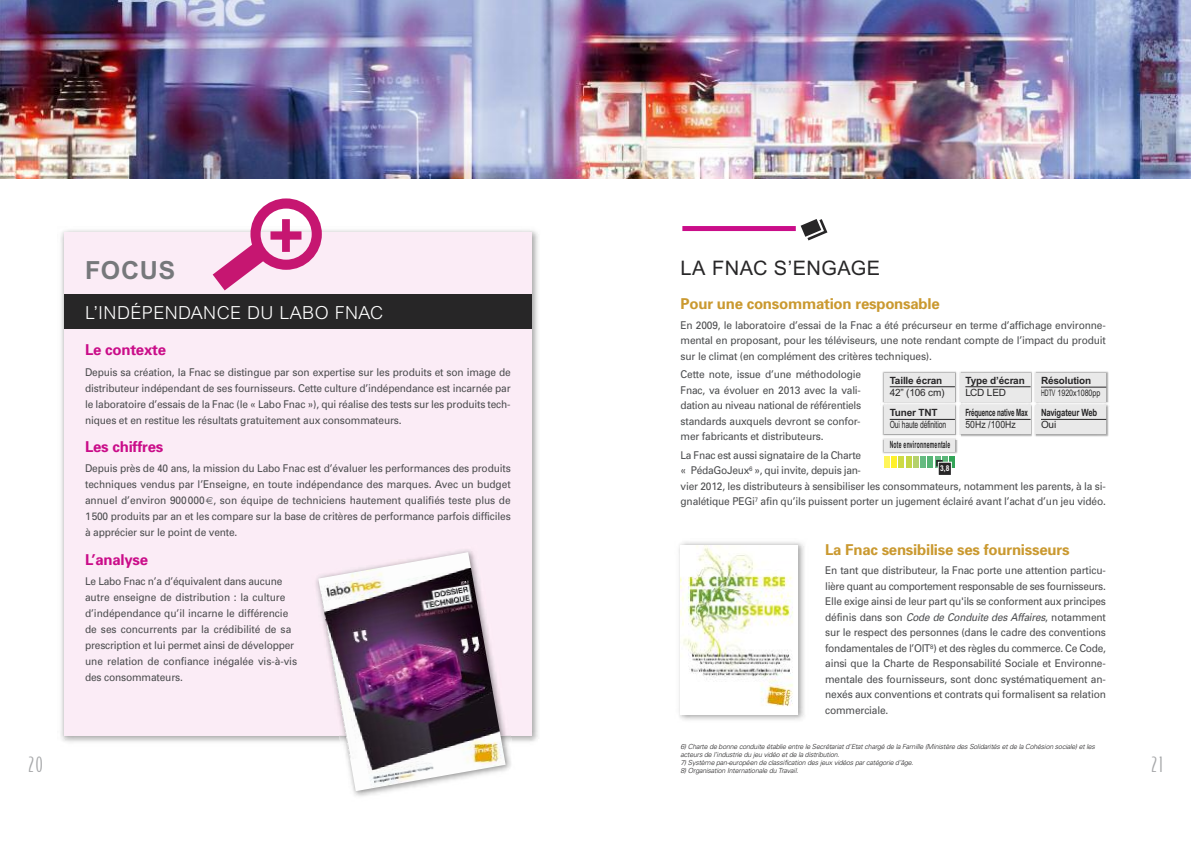
<style>
.page{position:relative;width:1191px;height:842px;background:#fff}
.page>*{position:absolute;margin:0;border:0;box-sizing:border-box;transform-origin:0 0}
.t1{font:700 25px "Arial";letter-spacing:.025em;color:#76787b}
.t2{font:20px "Arial";letter-spacing:.025em;color:#272627}
.t3{font:20px "Bodega Sans";color:#a6a7a9}
.t4{font:300 18px "Arial";letter-spacing:.025em;color:#fff}
.t5{font:700 15px "Univers";letter-spacing:-.015em;color:#ca9930}
.t6{font:700 15px "Univers";letter-spacing:-.015em;color:#ca0d89}
.t7{font:10.7px/15.5px "Univers";letter-spacing:-.015em;color:#4c4d4f;text-align:justify;scale:.95 1}
.t8{font:700 10px "Arial";letter-spacing:-.015em;color:#272627}
.t9{font:700 10px "Arial";letter-spacing:.045em;color:#272627;scale:.51 1}
.t10{font:10px "Arial";letter-spacing:-.015em;color:#272627}
.t11{font:10px "Arial";letter-spacing:-.015em;color:#272627;scale:.68 1}
.t12{font:700 10px "Arial";letter-spacing:-.015em;color:#272627;scale:.62 1}
.t13{font:700 10px "Arial";letter-spacing:-.015em;color:#272627;scale:.77 1}
.t14{font:10px "Arial";letter-spacing:.01em;color:#272627;scale:.86 1}
.t15{font:9px "Arial";color:#272627;scale:.59 1}
.t16{font:700 8px "Arial";color:#fff;scale:.83 1}
.t17{font:italic 300 7px/8px "Univers";letter-spacing:-.02em;color:#272627}
.s1{font-family:"Euro Sans";font-size:10px;color:#58595c}
.s2{font-style:italic}
</style>
<div class="page">
<img style="left:0;top:0;width:1191px;height:179px">
<svg style="left:800px;top:219px;width:27px;height:21px"></svg>
<div style="left:682px;top:226px;width:114px;height:5px;background:#ca0d89"></div>
<img style="left:61px;top:230px;width:477px;height:512px">
<div style="left:64px;top:232px;width:467px;height:504px;background:#fbecf6"></div>
<div style="left:64px;top:295px;width:467px;height:34px;background:#272627"></div>
<img style="left:679px;top:542px;width:125px;height:178px">
<img style="left:680px;top:545px;width:118px;height:169px">
<svg style="left:213px;top:198px;width:109px;height:92px"></svg>
<img style="left:353px;top:746px;width:158px;height:50px">
<img style="left:505px;top:736px;width:7px;height:10px">
<img style="left:318px;top:552px;width:187px;height:239px">
<img style="left:882px;top:371px;width:227px;height:31px">
<div style="left:884px;top:373px;width:71px;height:28px;background:#e9e9e9"></div>
<hr style="left:889px;top:387px;width:66px;height:1px;background:#272627">
<div style="left:959px;top:373px;width:71px;height:28px;background:#e9e9e9"></div>
<hr style="left:965px;top:387px;width:65px;height:1px;background:#272627">
<div style="left:1035px;top:373px;width:71px;height:28px;background:#e9e9e9"></div>
<hr style="left:1041px;top:387px;width:65px;height:1px;background:#272627">
<img style="left:882px;top:402px;width:74px;height:37px">
<div style="left:884px;top:405px;width:71px;height:29px;background:#e9e9e9"></div>
<hr style="left:889px;top:419px;width:66px;height:1px;background:#272627">
<img style="left:882px;top:439px;width:76px;height:18px">
<div style="left:884px;top:439px;width:71px;height:12px;background:#e9e9e9"></div>
<img style="left:960px;top:402px;width:72px;height:35px">
<img style="left:956px;top:407px;width:4px;height:28px">
<div style="left:959px;top:405px;width:71px;height:29px;background:#e9e9e9"></div>
<hr style="left:965px;top:419px;width:65px;height:1px;background:#272627">
<img style="left:1035px;top:402px;width:74px;height:35px">
<img style="left:1034px;top:407px;width:1px;height:29px">
<div style="left:1035px;top:405px;width:71px;height:29px;background:#e9e9e9"></div>
<hr style="left:1041px;top:419px;width:65px;height:1px;background:#272627">
<div style="left:884px;top:456px;width:5px;height:12px;background:#fff55b"></div>
<div style="left:891px;top:456px;width:6px;height:12px;background:#fff12a"></div>
<div style="left:898px;top:456px;width:6px;height:12px;background:#cedb44"></div>
<div style="left:905px;top:456px;width:6px;height:12px;background:#c4d646"></div>
<div style="left:913px;top:456px;width:5px;height:12px;background:#b4d16b"></div>
<div style="left:920px;top:456px;width:6px;height:12px;background:#65bb81"></div>
<div style="left:927px;top:456px;width:6px;height:12px;background:#55b474"></div>
<div style="left:934px;top:456px;width:6px;height:12px;background:#65bb81"></div>
<svg style="left:942px;top:456px;width:5px;height:6px"></svg>
<div style="left:949px;top:456px;width:6px;height:12px;background:#32a457"></div>
<div style="left:938px;top:463px;width:13px;height:12px;background:#272627"></div>
<div style="left:937px;top:462px;width:15px;height:14px;border:1px solid #fff"></div>
<svg style="left:936px;top:460px;width:6px;height:6px"></svg>
<h1 class="t1" style="left:85px;top:261px;width:91px">FOCUS</h1>
<h3 class="t4" style="left:85px;top:306px;width:300px">L’INDÉPENDANCE DU LABO FNAC</h3>
<h3 class="t6" style="left:85px;top:345px;width:83px">Le contexte</h3>
<p class="t7" style="left:85px;top:365px;width:449px;line-height:16px">Depuis sa création, la Fnac se distingue par son expertise sur les produits et son image de distributeur indépendant de ses fournisseurs. Cette culture d’indépendance est incarnée par le laboratoire d’essais de la Fnac (le « Labo Fnac »), qui réalise des tests sur les produits tech&shy;niques et en restitue les résultats gratuitement aux consommateurs.</p>
<h3 class="t6" style="left:85px;top:441px;width:80px">Les chiffres</h3>
<p class="t7" style="left:85px;top:461px;width:449px;line-height:16px">Depuis près de 40 ans, la mission du Labo Fnac est d’évaluer les performances des produits techniques vendus par l’Enseigne, en toute indépendance des marques. Avec un budget annuel d’environ 900000<span class="s1">€</span>, son équipe de techniciens hautement qualifiés teste plus de 1500 produits par an et les compare sur la base de critères de performance parfois difficiles à apprécier sur le point de vente.</p>
<h3 class="t6" style="left:85px;top:554px;width:65px">L’analyse</h3>
<p class="t7" style="left:85px;top:574px;width:225px;line-height:16px;text-align:left">Le Labo Fnac n’a d’équivalent dans aucune autre enseigne de distribution : la culture d’indépendance qu’il incarne le différencie de ses concurrents par la crédibilité de sa prescription et lui permet ainsi de développer une relation de confiance inégalée vis-à-vis des consommateurs.</p>
<h2 class="t2" style="left:680px;top:261px;width:201px">LA FNAC S’ENGAGE</h2>
<h3 class="t5" style="left:680px;top:298px;width:261px">Pour une consommation responsable</h3>
<p class="t7" style="left:680px;top:318px;width:449px">En 2009, le laboratoire d’essai de la Fnac a été précurseur en terme d’affichage environne&shy;mental en proposant, pour les téléviseurs, une note rendant compte de l’impact du produit sur le climat (en complément des critères techniques).</p>
<p class="t7" style="left:680px;top:368px;width:192px">Cette note, issue d’une méthodologie Fnac, va évoluer en 2013 avec la vali&shy;dation au niveau national de référentiels standards auxquels devront se confor&shy;mer fabricants et distributeurs.</p>
<p class="t7" style="left:680px;top:448px;width:449px;text-align:left">La Fnac est aussi signataire de la Charte<br>« PédaGoJeux<sup>6</sup> », qui invite, depuis jan-<br>vier 2012, les distributeurs à sensibiliser les consommateurs, notamment les parents, à la si&shy;gnalétique PEGi<sup>7</sup> afin qu’ils puissent porter un jugement éclairé avant l’achat d’un jeu vidéo.</p>
<h3 class="t5" style="left:825px;top:544px;width:246px">La Fnac sensibilise ses fournisseurs</h3>
<p class="t7" style="left:825px;top:564px;width:297px">En tant que distributeur, la Fnac porte une attention particu&shy;lière quant au comportement responsable de ses fournisseurs.<br>Elle exige ainsi de leur part qu'ils se conforment aux principes définis dans son <span class="s2">Code de Conduite des Affaires</span>, notamment sur le respect des personnes (dans le cadre des conventions fondamentales de l’OIT<sup>8</sup>) et des règles du commerce. Ce Code, ainsi que la Charte de Responsabilité Sociale et Environne&shy;mentale des fournisseurs, sont donc systématiquement an&shy;nexés aux conventions et contrats qui formalisent sa relation commerciale.</p>
<p class="t8" style="left:889px;top:376px;width:54px">Taille écran</p>
<p class="t10" style="left:889px;top:389px;width:56px">42” (106 cm)</p>
<p class="t8" style="left:965px;top:376px;width:61px">Type d’écran</p>
<p class="t10" style="left:965px;top:389px;width:42px">LCD LED</p>
<p class="t8" style="left:1041px;top:376px;width:52px">Résolution</p>
<p class="t15" style="left:1041px;top:389px;width:102px">HDTV 1920x1080pp</p>
<p class="t12" style="left:965px;top:409px;width:102px">Fréquence native Max</p>
<p class="t14" style="left:965px;top:421px;width:60px">50Hz /100Hz</p>
<p class="t8" style="left:889px;top:409px;width:49px">Tuner TNT</p>
<p class="t11" style="left:889px;top:421px;width:85px">Oui haute définition</p>
<p class="t9" style="left:889px;top:441px;width:121px">Note environnementale</p>
<p class="t13" style="left:1041px;top:409px;width:74px">Navigateur Web</p>
<p class="t10" style="left:1041px;top:421px;width:17px">Oui</p>
<p class="t16" style="left:940px;top:465px;width:13px">3,8</p>
<p class="t17" style="left:680px;top:743px;width:416px">6) Charte de bonne conduite établie entre le Secrétariat d’Etat chargé de la Famille (Ministère des Solidarités et de la Cohésion sociale) et les acteurs de l’industrie du jeu vidéo et de la distribution.</p>
<p class="t17" style="left:680px;top:759px;width:234px">7) Système pan-européen de classification des jeux vidéos par catégorie d’âge.</p>
<p class="t17" style="left:680px;top:767px;width:119px">8) Organisation Internationale du Travail.</p>
<h2 class="t3" style="left:28px;top:753px;width:16px">20</h2>
<h2 class="t3" style="left:1151px;top:753px;width:13px">21</h2>
</div>
